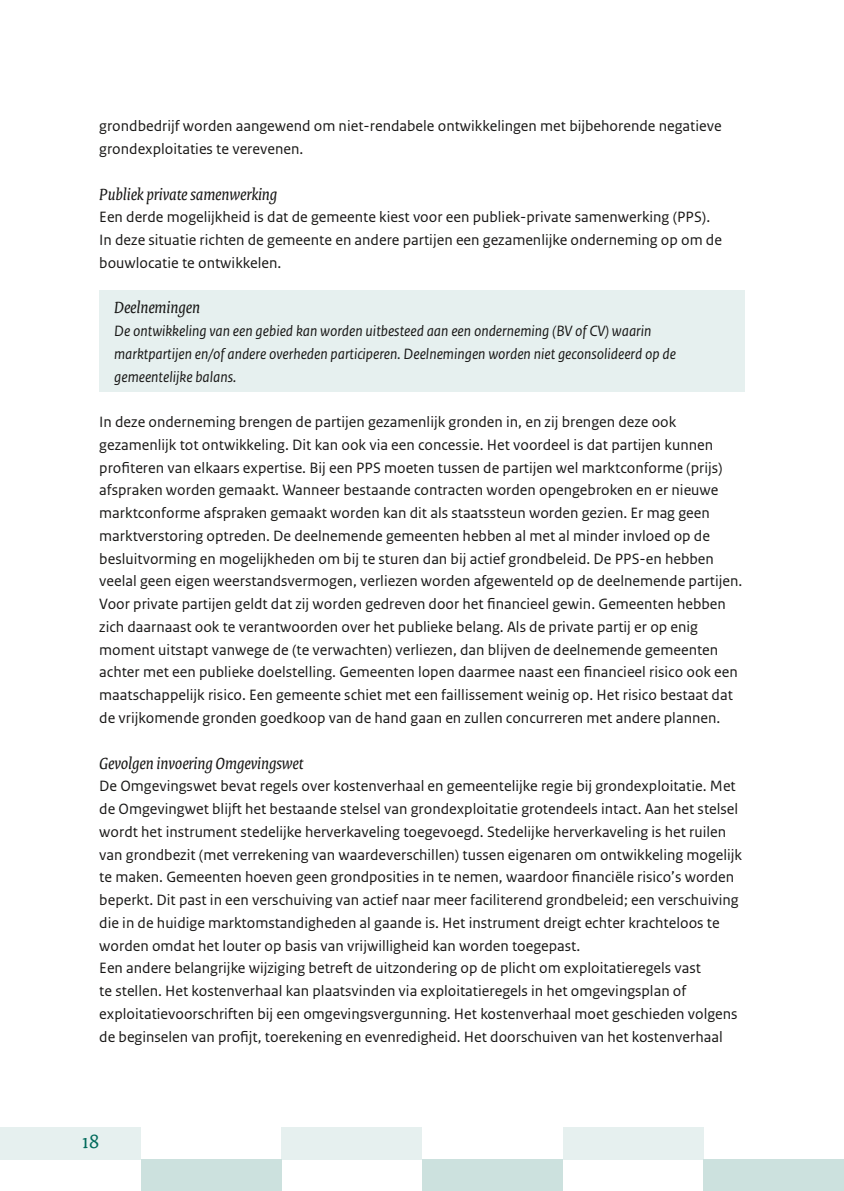
<style>
.page{position:relative;width:844px;height:1191px;background:#fff}
.page>*{position:absolute;margin:0;border:0;box-sizing:border-box;transform-origin:0 0}
.t1{font:21px "Rijksoverheid Serif";color:#006a5b}
.t2{font:italic 17.5px "Rijksoverheid Serif";color:#181716}
.t3{font:15.75px/22.8px "Rijksoverheid Sans Text";color:#181716}
.t4{font:italic 15.75px/22.8px "Rijksoverheid Sans Text";color:#181716}
</style>
<div class="page">
<div style="left:99px;top:290px;width:645px;height:102px;background:#e6f0ef"></div>
<div style="left:0;top:1127px;width:141px;height:32px;background:#e6f0ef"></div>
<div style="left:281px;top:1127px;width:141px;height:32px;background:#e6f0ef"></div>
<div style="left:562px;top:1127px;width:141px;height:32px;background:#e6f0ef"></div>
<div style="left:422px;top:1159px;width:140px;height:32px;background:#cce1de"></div>
<div style="left:141px;top:1159px;width:140px;height:32px;background:#cce1de"></div>
<div style="left:703px;top:1159px;width:140px;height:32px;background:#cce1de"></div>
<p class="t3" style="left:99px;top:115px;width:623px">grondbedrijf worden aangewend om niet-rendabele ontwikkelingen met bijbehorende negatieve grondexploitaties te verevenen.</p>
<p class="t2" style="left:99px;top:183px;width:179px">Publiek private samenwerking</p>
<p class="t3" style="left:99px;top:206px;width:624px">Een derde mogelijkheid is dat de gemeente kiest voor een publiek-private samenwerking (PPS).<br>In deze situatie richten de gemeente en andere partijen een gezamenlijke onderneming op om de bouwlocatie te ontwikkelen.</p>
<p class="t2" style="left:114px;top:297px;width:87px">Deelnemingen</p>
<p class="t4" style="left:114px;top:320px;width:563px">De ontwikkeling van een gebied kan worden uitbesteed aan een onderneming (BV of CV) waarin marktpartijen en/of andere overheden participeren. Deelnemingen worden niet geconsolideerd op de gemeentelijke balans.</p>
<p class="t3" style="left:99px;top:411px;width:644px">In deze onderneming brengen de partijen gezamenlijk gronden in, en zij brengen deze ook gezamenlijk tot ontwikkeling. Dit kan ook via een concessie. Het voordeel is dat partijen kunnen profiteren van elkaars expertise. Bij een PPS moeten tussen de partijen wel marktconforme (prijs) afspraken worden gemaakt. Wanneer bestaande contracten worden opengebroken en er nieuwe marktconforme afspraken gemaakt worden kan dit als staatssteun worden gezien. Er mag geen marktverstoring optreden. De deelnemende gemeenten hebben al met al minder invloed op de besluitvorming en mogelijkheden om bij te sturen dan bij actief grondbeleid. De PPS-en hebben veelal geen eigen weerstandsvermogen, verliezen worden afgewenteld op de deelnemende partijen.<br>Voor private partijen geldt dat zij worden gedreven door het financieel gewin. Gemeenten hebben zich daarnaast ook te verantwoorden over het publieke belang. Als de private partij er op enig moment uitstapt vanwege de (te verwachten) verliezen, dan blijven de deelnemende gemeenten achter met een publieke doelstelling. Gemeenten lopen daarmee naast een financieel risico ook een maatschappelijk risico. Een gemeente schiet met een faillissement weinig op. Het risico bestaat dat de vrijkomende gronden goedkoop van de hand gaan en zullen concurreren met andere plannen.</p>
<p class="t2" style="left:99px;top:752px;width:205px">Gevolgen invoering Omgevingswet</p>
<p class="t3" style="left:99px;top:775px;width:644px">De Omgevingswet bevat regels over kostenverhaal en gemeentelijke regie bij grondexploitatie. Met de Omgevingwet blijft het bestaande stelsel van grondexploitatie grotendeels intact. Aan het stelsel wordt het instrument stedelijke herverkaveling toegevoegd. Stedelijke herverkaveling is het ruilen van grondbezit (met verrekening van waardeverschillen) tussen eigenaren om ontwikkeling mogelijk te maken. Gemeenten hoeven geen grondposities in te nemen, waardoor financiële risico’s worden beperkt. Dit past in een verschuiving van actief naar meer faciliterend grondbeleid; een verschuiving die in de huidige marktomstandigheden al gaande is. Het instrument dreigt echter krachteloos te worden omdat het louter op basis van vrijwilligheid kan worden toegepast.<br>Een andere belangrijke wijziging betreft de uitzondering op de plicht om exploitatieregels vast<br>te stellen. Het kostenverhaal kan plaatsvinden via exploitatieregels in het omgevingsplan of exploitatievoorschriften bij een omgevingsvergunning. Het kostenverhaal moet geschieden volgens de beginselen van profijt, toerekening en evenredigheid. Het doorschuiven van het kostenverhaal</p>
<h1 class="t1" style="left:82px;top:1128px;width:19px">18</h1>
</div>
